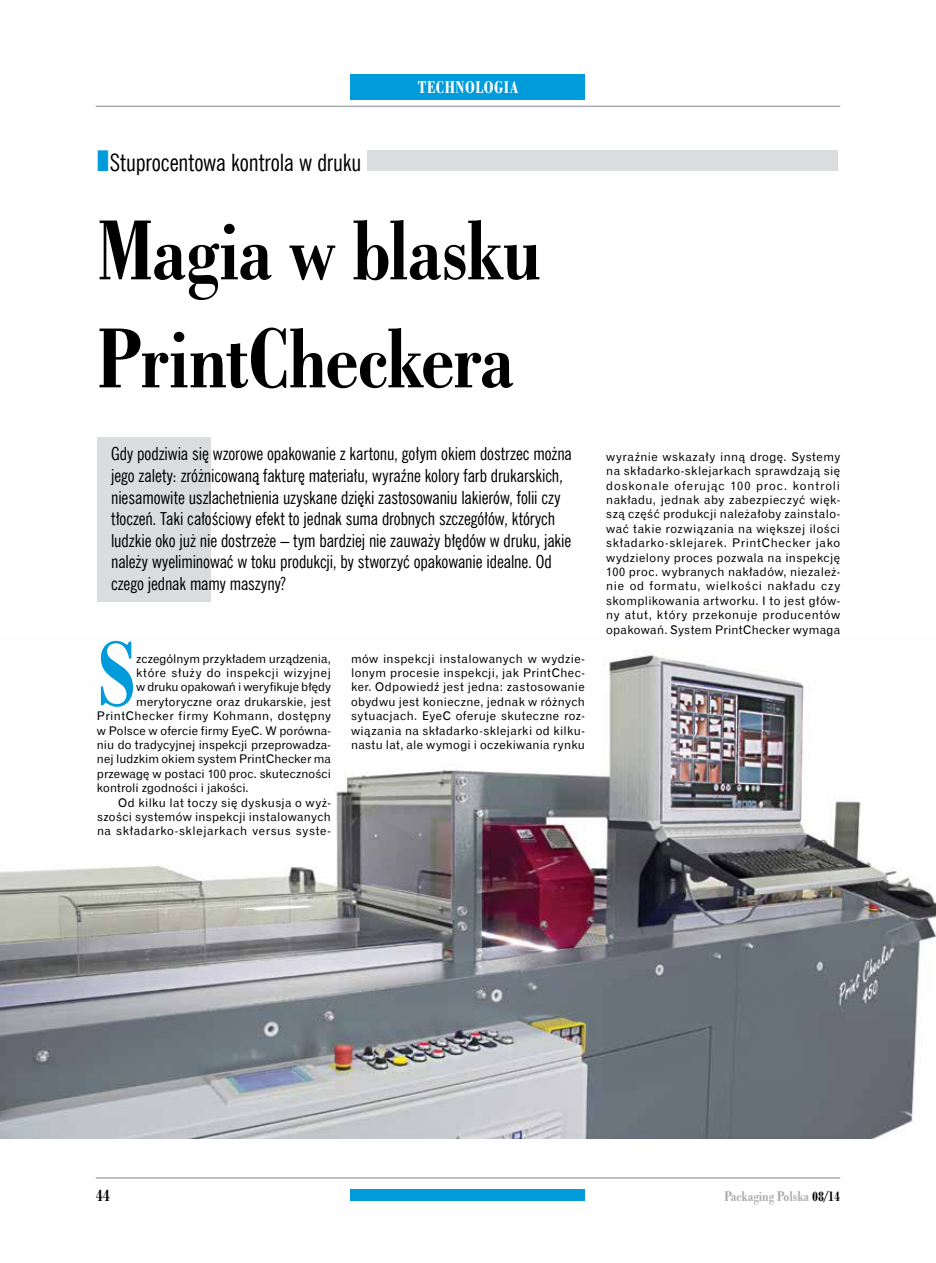
<style>
.page{position:relative;width:936px;height:1263px;background:#fff}
.page>*{position:absolute;margin:0;border:0;box-sizing:border-box;transform-origin:0 0}
.t1{font:97.65px "Bodoni Bd Cn EU";color:#009bdb}
.t2{font:90px/108px "Bodoni Bd Cn EU";letter-spacing:-.015em;color:#000}
.t3{font:24px "News Goth Cn EU";letter-spacing:-.005em;color:#000}
.t4{font:18px/21.6px "News Goth Cn EU";letter-spacing:-.005em;color:#000}
.t5{font:18px "Bodoni Bd Cn EU";letter-spacing:.03em;color:#fff}
.t6{font:18px "Bodoni Bd Cn EU";color:#000}
.t7{font:15px "Bodoni Bd Cn EU";color:#a9abae}
.t8{font:12px/14.4px "Gothic 720 EU";letter-spacing:.02em;color:#000;text-align:justify}
.t9{font:12px "Gothic 720 EU";letter-spacing:.05em;color:#000}
.t10{font:12px "Gothic 720 EU";letter-spacing:.04em;color:#000}
.t11{font:12px "Gothic 720 EU";letter-spacing:-.01em;color:#000}
.t12{font:12px "Gothic 720 EU";letter-spacing:.045em;color:#000}
.s1{color:#000}
</style>
<div class="page">
<hr style="left:96px;top:1177px;width:744px;height:2px;background:#a9abae">
<hr style="left:96px;top:106px;width:744px;height:1px;background:#a9abae">
<div style="left:366px;top:150px;width:471px;height:21px;background:#dbdcdd"></div>
<div style="left:97px;top:437px;width:114px;height:164px;background:#dbdcdd"></div>
<div style="left:351px;top:74px;width:234px;height:26px;background:#009bdb"></div>
<div style="left:351px;top:1189px;width:234px;height:12px;background:#009bdb"></div>
<img style="left:0;top:652px;width:935px;height:486px">
<h3 class="t3" style="left:110px;top:148px;width:253px">Stuprocentowa kontrola w druku</h3>
<h3 class="t5" style="left:418px;top:76px;width:102px">TECHNOLOGIA</h3>
<h2 class="t2" style="left:97px;top:195px;width:446px">Magia w blasku<br>PrintCheckera</h2>
<p class="t4" style="left:111px;top:443px;width:462px">Gdy podziwia się wzorowe opakowanie z kartonu, gołym okiem dostrzec można jego zalety: zróżnicowaną fakturę materiału, wyraźne kolory farb drukarskich, niesamowite uszlachetnienia uzyskane dzięki zastosowaniu lakierów, folii czy tłoczeń. Taki całościowy efekt to jednak suma drobnych szczegółów, których ludzkie oko już nie dostrzeże – tym bardziej nie zauważy błędów w druku, jakie należy wyeliminować w toku produkcji, by stworzyć opakowanie idealne. Od czego jednak mamy maszyny?</p>
<h1 class="t1" style="left:97px;top:616px;width:41px">S</h1>
<p class="t8" style="left:136px;top:651px;width:196px">zczególnym przykładem urządzenia,</p>
<p class="t12" style="left:136px;top:665px;width:196px">które służy do inspekcji wizyjnej</p>
<p class="t11" style="left:136px;top:680px;width:196px">w druku opakowań i weryfikuje błędy</p>
<p class="t8" style="left:136px;top:695px;width:196px">merytoryczne oraz drukarskie, jest</p>
<p class="t10" style="left:97px;top:709px;width:235px">PrintChecker firmy Kohmann, dostępny</p>
<p class="t8" style="left:97px;top:723px;width:235px">w Polsce w ofercie firmy EyeC. W porówna-</p>
<p class="t8" style="left:97px;top:738px;width:235px">niu do tradycyjnej inspekcji przeprowadza-</p>
<p class="t8" style="left:97px;top:752px;width:235px">nej ludzkim okiem system PrintChecker ma</p>
<p class="t8" style="left:97px;top:767px;width:235px">przewagę w postaci 100 proc. skuteczności</p>
<p class="t8" style="left:97px;top:781px;width:153px">kontroli zgodności i jakości.</p>
<p class="t8" style="left:118px;top:795px;width:214px">Od kilku lat toczy się dyskusja o wyż-</p>
<p class="t8" style="left:97px;top:810px;width:235px">szości systemów inspekcji instalowanych</p>
<p class="t9" style="left:97px;top:824px;width:235px">na składarko-sklejarkach versus syste-</p>
<p class="t8" style="left:351px;top:651px;width:235px">mów inspekcji instalowanych w wydzie&shy;lonym procesie inspekcji, jak PrintChec&shy;ker. Odpowiedź jest jedna: zastosowanie obydwu jest konieczne, jednak w różnych sytuacjach. EyeC oferuje skuteczne roz&shy;wiązania na składarko-sklejarki od kilku&shy;nastu lat, ale wymogi i oczekiwania rynku</p>
<p class="t8" style="left:606px;top:450px;width:235px">wyraźnie wskazały inną drogę. Systemy na składarko-sklejarkach sprawdzają się doskonale oferując 100 proc. kontroli nakładu, jednak aby zabezpieczyć więk&shy;szą część produkcji należałoby zainstalo&shy;wać takie rozwiązania na większej ilości składarko-sklejarek. PrintChecker jako wydzielony proces pozwala na inspekcję 100 proc. wybranych nakładów, niezależ&shy;nie od formatu, wielkości nakładu czy skomplikowania artworku. I to jest głów&shy;ny atut, który przekonuje producentów opakowań. System PrintChecker wymaga</p>
<h3 class="t6" style="left:96px;top:1185px;width:16px">44</h3>
<p class="t7" style="left:724px;top:1187px;width:117px">Packaging Polska <span class="s1">08/14</span></p>
</div>
